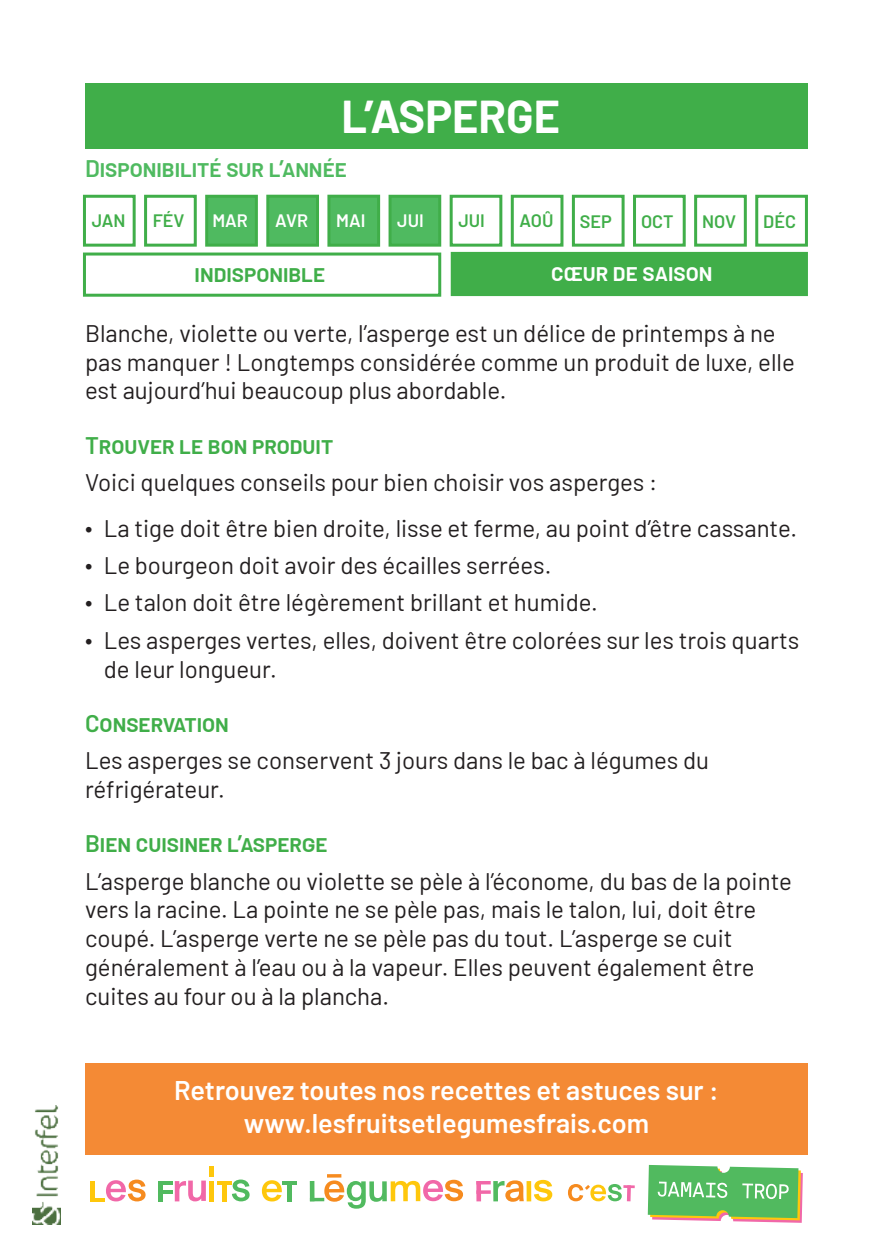
<style>
.page{position:relative;width:893px;height:1259px;background:#fff}
.page>*{position:absolute;margin:0;border:0;box-sizing:border-box;transform-origin:0 0}
.t1{font:700 45px "Barlow";color:#fff}
.t2{font:600 27px/33px "Barlow";color:#fff;text-align:center}
.t3{font:24px/28.8px "Barlow";color:#231f20}
.t4{font:600 24px "Barlow";color:#40ae49}
.t5{font:600 24px "Barlow";color:#4fba60}
.t6{font:600 24px "Barlow";color:#fff}
.t7{font:600 18px "Barlow";color:#40ae49}
.t8{font:600 18px "Barlow";color:#fff}
</style>
<div class="page">
<div style="left:85px;top:1063px;width:723px;height:91px;background:#f48a35"></div>
<div style="left:85px;top:83px;width:723px;height:66px;background:#40ae49"></div>
<div style="left:83px;top:195px;width:53px;height:52px;border:3px solid #40ae49"></div>
<div style="left:327px;top:195px;width:53px;height:52px;background:#4fba60;border:3px solid #40ae49"></div>
<div style="left:572px;top:195px;width:53px;height:52px;border:3px solid #40ae49"></div>
<div style="left:205px;top:195px;width:53px;height:52px;background:#4fba60;border:3px solid #40ae49"></div>
<div style="left:450px;top:195px;width:52px;height:52px;border:3px solid #40ae49"></div>
<div style="left:694px;top:195px;width:53px;height:52px;border:3px solid #40ae49"></div>
<div style="left:144px;top:195px;width:53px;height:52px;border:3px solid #40ae49"></div>
<div style="left:389px;top:195px;width:52px;height:52px;background:#4fba60;border:3px solid #40ae49"></div>
<div style="left:633px;top:195px;width:53px;height:52px;border:3px solid #40ae49"></div>
<div style="left:266px;top:195px;width:53px;height:52px;background:#4fba60;border:3px solid #40ae49"></div>
<div style="left:511px;top:195px;width:52px;height:52px;border:3px solid #40ae49"></div>
<div style="left:755px;top:195px;width:53px;height:52px;border:3px solid #40ae49"></div>
<img style="left:33px;top:1106px;width:28px;height:119px">
<div style="left:209px;top:1166px;width:5px;height:11px;background:#fec70c"></div>
<svg style="left:175px;top:1180px;width:31px;height:21px"></svg>
<svg style="left:232px;top:1179px;width:18px;height:22px"></svg>
<hr style="left:158px;top:1190px;width:14px;height:4px;background:#51ba5f">
<hr style="left:158px;top:1181px;width:14px;height:3px;background:#51ba5f">
<hr style="left:158px;top:1181px;width:4px;height:20px;background:#51ba5f">
<div style="left:209px;top:1181px;width:5px;height:20px;background:#fec70c"></div>
<hr style="left:222px;top:1181px;width:4px;height:20px;background:#fec70c">
<hr style="left:217px;top:1181px;width:14px;height:3px;background:#fec70c">
<svg style="left:106px;top:1179px;width:40px;height:22px"></svg>
<div style="left:90px;top:1181px;width:5px;height:20px;background:#fec70c"></div>
<hr style="left:90px;top:1198px;width:15px;height:3px;background:#fec70c">
<svg style="left:262px;top:1180px;width:20px;height:21px"></svg>
<div style="left:287px;top:1181px;width:5px;height:20px;background:#51ba5f"></div>
<hr style="left:282px;top:1181px;width:14px;height:3px;background:#51ba5f">
<svg style="left:310px;top:1174px;width:153px;height:34px"></svg>
<hr style="left:310px;top:1181px;width:4px;height:20px;background:#51ba5f">
<hr style="left:527px;top:1181px;width:4px;height:20px;background:#fec70c">
<svg style="left:481px;top:1180px;width:43px;height:21px"></svg>
<div style="left:476px;top:1181px;width:5px;height:20px;background:#f168a8"></div>
<svg style="left:534px;top:1179px;width:18px;height:22px"></svg>
<svg style="left:648px;top:1165px;width:155px;height:57px;background:#7ac074"></svg>
<svg style="left:568px;top:1184px;width:67px;height:17px"></svg>
<div style="left:451px;top:252px;width:357px;height:44px;background:#40ae49"></div>
<div style="left:83px;top:252px;width:358px;height:45px;border:3px solid #40ae49"></div>
<h1 class="t1" style="left:342px;top:91px;width:220px">L’ASPERGE</h1>
<p class="t5" style="left:85px;top:150px;width:263px">Disponibilité sur l’année</p>
<p class="t7" style="left:92px;top:214px;width:35px">JAN</p>
<p class="t7" style="left:153px;top:214px;width:33px">FÉV</p>
<p class="t8" style="left:212px;top:214px;width:37px">MAR</p>
<p class="t8" style="left:275px;top:214px;width:35px">AVR</p>
<p class="t8" style="left:336px;top:214px;width:31px">MAI</p>
<p class="t8" style="left:397px;top:214px;width:28px">JUI</p>
<p class="t7" style="left:458px;top:214px;width:28px">JUI</p>
<p class="t7" style="left:519px;top:214px;width:35px">AOÛ</p>
<p class="t7" style="left:580px;top:215px;width:34px">SEP</p>
<p class="t7" style="left:641px;top:215px;width:34px">OCT</p>
<p class="t7" style="left:702px;top:215px;width:35px">NOV</p>
<p class="t7" style="left:763px;top:215px;width:34px">DÉC</p>
<p class="t6" style="left:551px;top:255px;width:163px">cŒur de saison</p>
<p class="t4" style="left:195px;top:255px;width:132px">indisponible</p>
<p class="t3" style="left:85px;top:321px;width:711px">Blanche, violette ou verte, l’asperge est un délice de printemps à ne pas manquer ! Longtemps considérée comme un produit de luxe, elle est aujourd’hui beaucoup plus abordable.</p>
<p class="t4" style="left:85px;top:427px;width:250px">Trouver le bon produit</p>
<p class="t3" style="left:85px;top:462px;width:713px;line-height:45.9px">Voici quelques conseils pour bien choisir vos asperges :<br>∙ La tige doit être bien droite, lisse et ferme, au point d’être cassante.</p>
<p class="t3" style="left:85px;top:545px;width:716px;line-height:37.2px">∙ Le bourgeon doit avoir des écailles serrées.<br>∙ Le talon doit être légèrement brillant et humide.<br>∙ Les asperges vertes, elles, doivent être colorées sur les trois quarts</p>
<p class="t3" style="left:104px;top:657px;width:174px">de leur longueur.</p>
<p class="t4" style="left:85px;top:705px;width:145px">Conservation</p>
<p class="t3" style="left:85px;top:749px;width:626px">Les asperges se conservent 3 jours dans le bac à légumes du réfrigérateur.</p>
<p class="t4" style="left:85px;top:826px;width:244px">Bien cuisiner l’asperge</p>
<p class="t3" style="left:85px;top:865px;width:708px">L’asperge blanche ou violette se pèle à l’économe, du bas de la pointe vers la racine. La pointe ne se pèle pas, mais le talon, lui, doit être coupé. L’asperge verte ne se pèle pas du tout. L’asperge se cuit généralement à l’eau ou à la vapeur. Elles peuvent également être cuites au four ou à la plancha.</p>
<p class="t2" style="left:174px;top:1076px;width:546px">Retrouvez toutes nos recettes et astuces sur : www.lesfruitsetlegumesfrais.com</p>
</div>
